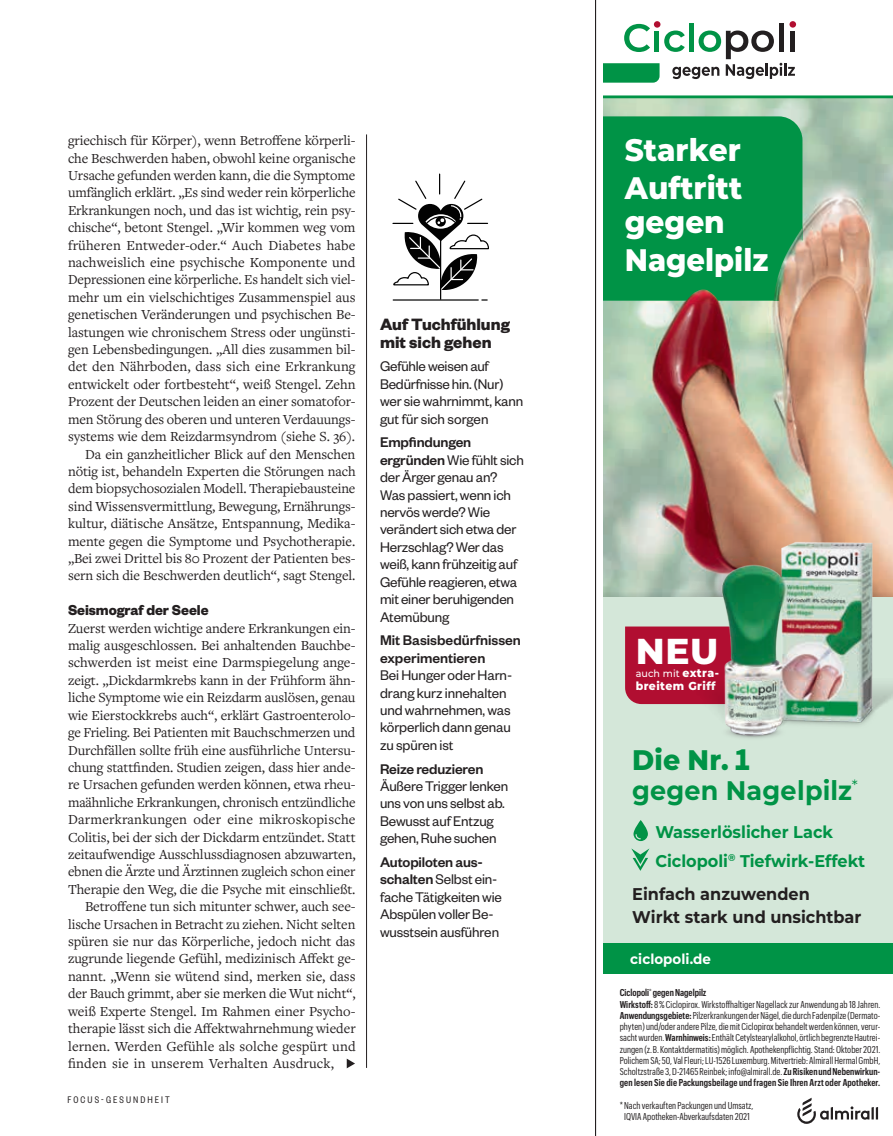
<style>
.page{position:relative;width:893px;height:1136px;background:#fff}
.page>*{position:absolute;margin:0;border:0;box-sizing:border-box;transform-origin:0 0}
.t1{font:800 36px "Montserrat";color:#fff}
.t2{font:800 31.05px/38.1px "Montserrat";color:#fff;scale:.95 1}
.t3{font:800 28.2px "Montserrat";color:#009346;scale:.95 1}
.t4{font:700 26.85px "Montserrat";letter-spacing:.005em;color:#009346;scale:.95 1}
.t5{font:700 18px/17.4px "Founders Grotesk";color:#231f20}
.t6{font:700 16.95px/28.2px "Montserrat";color:#009346;scale:.95 1}
.t7{font:700 16.95px/22.6px "Montserrat";color:#231f20;scale:.95 1}
.t8{font:700 15.75px "Founders Grotesk";letter-spacing:-.005em;color:#231f20}
.t9{font:15.3px/17.4px "Founders Grotesk";letter-spacing:-.01em;color:#231f20}
.t10{font:500 15.3px/17.4px "Founders Grotesk";color:#231f20}
.t11{font:14.4px/17.4px "Freight Text Pro";letter-spacing:-.005em;color:#231f20;text-align:right}
.t12{font:14.4px "Freight Text Pro";letter-spacing:.015em;color:#231f20}
.t13{font:700 14.1px "Montserrat";letter-spacing:.005em;color:#fff;scale:.95 1}
.t14{font:800 11.55px "Montserrat";letter-spacing:.04em;color:#fff;scale:.95 1}
.t15{font:10.5px "Founders Grotesk Cond";letter-spacing:.2em;color:#231f20}
.t16{font:500 10.05px "Montserrat";letter-spacing:.01em;color:#fff;scale:.95 1}
.t17{font:9.75px/11.2px "Graphik Cond";letter-spacing:.005em;color:#231f20;scale:.95 1}
.s1{font-weight:500}
.s2{font-weight:800;font-size:11.55px}
.s3{font-family:"Source Code Pro";font-weight:900;font-size:32.55px}
.s4{font-weight:600}
</style>
<div class="page">
<hr style="left:440px;top:226px;width:1px;height:73px;background:#020202">
<hr style="left:393px;top:299px;width:85px;height:1px;background:#020202">
<svg style="left:393px;top:174px;width:96px;height:117px"></svg>
<hr style="left:366px;top:134px;width:1px;height:933px;background:#231f20">
<svg style="left:347px;top:1059px;width:8px;height:9px"></svg>
<img style="left:604px;top:98px;width:289px;height:489px">
<div style="left:604px;top:116px;width:198px;height:184px;background:#009346"></div>
<img style="left:686px;top:227px;width:118px;height:74px">
<svg style="left:797px;top:1097px;width:81px;height:26px"></svg>
<svg style="left:604px;top:587px;width:21px;height:10px"></svg>
<div style="left:604px;top:597px;width:289px;height:350px;background:#d4e7d9"></div>
<svg style="left:633px;top:820px;width:15px;height:21px"></svg>
<svg style="left:631px;top:848px;width:18px;height:22px"></svg>
<div style="left:604px;top:943px;width:289px;height:30px;background:#009346"></div>
<div style="left:689px;top:23px;width:5px;height:29px;background:#009346"></div>
<svg style="left:604px;top:24px;width:191px;height:59px"></svg>
<div style="left:779px;top:23px;width:5px;height:29px;background:#231f20"></div>
<div style="left:790px;top:31px;width:5px;height:21px;background:#231f20"></div>
<div style="left:654px;top:21px;width:6px;height:7px;background:#b10e31;border-radius:50%"></div>
<div style="left:789px;top:21px;width:7px;height:7px;background:#b10e31;border-radius:50%"></div>
<hr style="left:604px;top:95px;width:289px;height:3px;background:#009346">
<svg style="left:625px;top:542px;width:59px;height:162px"></svg>
<img style="left:684px;top:529px;width:209px;height:176px">
<img style="left:710px;top:533px;width:172px;height:206px">
<hr style="left:595px;top:0;width:1px;height:1135px;background:#231f20">
<p class="t11" style="left:68px;top:131px;width:289px">griechisch für Körper), wenn Betroffene körperli&shy;che Beschwerden haben, obwohl keine organische Ursache gefunden werden kann, die die Symptome umfänglich erklärt. „Es sind weder rein körperliche Erkrankungen noch, und das ist wichtig, rein psy&shy;chische“, betont Stengel. „Wir kommen weg vom früheren Entweder-oder.“ Auch Diabetes habe nachweislich eine psychische Komponente und Depressionen eine körperliche. Es handelt sich viel&shy;mehr um ein vielschichtiges Zusammenspiel aus genetischen Veränderungen und psychischen Be&shy;lastungen wie chronischem Stress oder ungünsti&shy;gen Lebensbedingungen. „All dies zusammen bil&shy;det den Nährboden, dass sich eine Erkrankung entwickelt oder fortbesteht“, weiß Stengel. Zehn Prozent der Deutschen leiden an einer somatofor&shy;men Störung des oberen und unteren Verdauungs&shy;systems wie dem Reizdarmsyndrom (siehe S. 36).<br>Da ein ganzheitlicher Blick auf den Menschen nötig ist, behandeln Experten die Störungen nach dem biopsychosozialen Modell. Therapiebausteine sind Wissensvermittlung, Bewegung, Ernährungs&shy;kultur, diätische Ansätze, Entspannung, Medika&shy;mente gegen die Symptome und Psychotherapie. „Bei zwei Drittel bis 80 Prozent der Patienten bes&shy;sern sich die Beschwerden deutlich“, sagt Stengel.</p>
<p class="t8" style="left:68px;top:600px;width:142px">Seismograf der Seele</p>
<p class="t11" style="left:68px;top:618px;width:289px">Zuerst werden wichtige andere Erkrankungen ein-</p>
<p class="t11" style="left:68px;top:636px;width:289px">malig ausgeschlossen. Bei anhaltenden Bauchbe-</p>
<p class="t11" style="left:68px;top:653px;width:289px">schwerden ist meist eine Darmspiegelung ange-</p>
<p class="t11" style="left:68px;top:671px;width:289px">zeigt. „Dickdarmkrebs kann in der Frühform ähn-</p>
<p class="t11" style="left:68px;top:688px;width:289px">liche Symptome wie ein Reizdarm auslösen, genau</p>
<p class="t11" style="left:68px;top:705px;width:289px">wie Eierstockkrebs auch“, erklärt Gastroenterolo-</p>
<p class="t11" style="left:68px;top:723px;width:289px">ge Frieling. Bei Patienten mit Bauchschmerzen und</p>
<p class="t11" style="left:68px;top:740px;width:289px">Durchfällen sollte früh eine ausführliche Untersu-</p>
<p class="t11" style="left:68px;top:758px;width:289px">chung stattfinden. Studien zeigen, dass hier ande-</p>
<p class="t11" style="left:68px;top:775px;width:289px">re Ursachen gefunden werden können, etwa rheu-</p>
<p class="t11" style="left:68px;top:792px;width:289px">maähnliche Erkrankungen, chronisch entzündliche</p>
<p class="t12" style="left:68px;top:810px;width:289px">Darmerkrankungen oder eine mikroskopische</p>
<p class="t11" style="left:68px;top:827px;width:289px">Colitis, bei der sich der Dickdarm entzündet. Statt</p>
<p class="t11" style="left:68px;top:845px;width:289px">zeitaufwendige Ausschlussdiagnosen abzuwarten,</p>
<p class="t11" style="left:68px;top:862px;width:289px">ebnen die Ärzte und Ärztinnen zugleich schon einer</p>
<p class="t11" style="left:68px;top:879px;width:289px">Therapie den Weg, die die Psyche mit einschließt.</p>
<p class="t11" style="left:85px;top:897px;width:272px">Betroffene tun sich mitunter schwer, auch see-</p>
<p class="t11" style="left:68px;top:914px;width:289px">lische Ursachen in Betracht zu ziehen. Nicht selten</p>
<p class="t11" style="left:68px;top:932px;width:289px">spüren sie nur das Körperliche, jedoch nicht das</p>
<p class="t11" style="left:68px;top:949px;width:289px">zugrunde liegende Gefühl, medizinisch Affekt ge-</p>
<p class="t11" style="left:68px;top:966px;width:289px">nannt. „Wenn sie wütend sind, merken sie, dass</p>
<p class="t11" style="left:68px;top:984px;width:289px">der Bauch grimmt, aber sie merken die Wut nicht“,</p>
<p class="t11" style="left:68px;top:1001px;width:289px">weiß Experte Stengel. Im Rahmen einer Psycho-</p>
<p class="t11" style="left:68px;top:1019px;width:289px">therapie lässt sich die Affektwahrnehmung wieder</p>
<p class="t11" style="left:68px;top:1036px;width:289px">lernen. Werden Gefühle als solche gespürt und</p>
<p class="t11" style="left:68px;top:1053px;width:268px">finden sie in unserem Verhalten Ausdruck,</p>
<p class="t15" style="left:67px;top:1093px;width:104px">FOCUS-GESUNDHEIT</p>
<p class="t5" style="left:380px;top:315px;width:131px">Auf Tuchfühlung mit sich gehen</p>
<p class="t9" style="left:380px;top:357px;width:145px">Gefühle weisen auf<br>Bedürfnisse hin. (Nur) wer sie wahrnimmt, kann gut für sich sorgen</p>
<p class="t9" style="left:380px;top:433px;width:145px"><span class="s1">Empfindungen ergründen</span> Wie fühlt sich der Ärger genau an?<br>Was passiert, wenn ich nervös werde? Wie verändert sich etwa der<br>Herzschlag? Wer das weiß, kann frühzeitig auf<br>Gefühle reagieren, etwa mit einer beruhigenden<br>Atemübung</p>
<p class="t10" style="left:380px;top:631px;width:142px">Mit Basisbedürfnissen experimentieren</p>
<p class="t9" style="left:380px;top:665px;width:134px">Bei Hunger oder Harn&shy;drang kurz innehalten und wahrnehmen, was körperlich dann genau zu spüren ist</p>
<p class="t10" style="left:380px;top:759px;width:105px">Reize reduzieren</p>
<p class="t9" style="left:380px;top:776px;width:130px">Äußere Trigger lenken uns von uns selbst ab.<br>Bewusst auf Entzug gehen, Ruhe suchen</p>
<p class="t9" style="left:380px;top:852px;width:123px"><span class="s1">Autopiloten aus&shy;schalten</span> Selbst ein&shy;fache Tätigkeiten wie<br>Abspülen voller Be&shy;wusstsein ausführen</p>
<h2 class="t2" style="left:625px;top:129px;width:125px">Starker<br>Auftritt</h2>
<h2 class="t2" style="left:625px;top:201px;width:153px">gegen<br>Nagelpilz</h2>
<h1 class="t1" style="left:636px;top:625px;width:84px">NEU</h1>
<p class="t16" style="left:636px;top:666px;width:89px">auch mit <span class="s2">extra-</span></p>
<p class="t14" style="left:636px;top:677px;width:86px">breitem Griff</p>
<h3 class="t3" style="left:632px;top:739px;width:126px">Die Nr. <span class="s3">1</span></h3>
<h3 class="t4" style="left:632px;top:771px;width:239px">gegen Nagelpilz<sup>*</sup></h3>
<p class="t6" style="left:655px;top:817px;width:223px">Wasserlöslicher Lack<br>Ciclopoli<sup>®</sup> Tiefwirk-Effekt</p>
<p class="t7" style="left:632px;top:882px;width:243px">Einfach anzuwenden<br>Wirkt stark und unsichtbar</p>
<p class="t13" style="left:630px;top:948px;width:86px">ciclopoli.de</p>
<p class="t17" style="left:620px;top:986px;width:276px"><span class="s4">Ciclopoli</span><sup>®</sup> <span class="s4">gegen Nagelpilz<br>Wirkstoff:</span> 8 % Ciclopirox. Wirkstoffhaltiger Nagellack zur Anwendung ab 18 Jahren.<br><span class="s4">Anwendungsgebiete:</span> Pilzerkrankungen der Nägel, die durch Fadenpilze (Dermato&shy;phyten) und/oder andere Pilze, die mit Ciclopirox behandelt werden können, verur&shy;sacht wurden. <span class="s4">Warnhinweis:</span> Enthält Cetylstearylalkohol, örtlich begrenzte Hautrei&shy;zungen (z. B. Kontaktdermatitis) möglich. Apothekenpflichtig. Stand: Oktober 2021.<br>Polichem SA; 50, Val Fleuri; LU-1526 Luxemburg. Mitvertrieb: Almirall Hermal GmbH, Scholtzstraße 3, D-21465 Reinbek; info@almirall.de. <span class="s4">Zu Risiken und Nebenwirkun&shy;gen lesen Sie die Packungsbeilage und fragen Sie Ihren Arzt oder Apotheker.</span></p>
<p class="t17" style="left:620px;top:1098px;width:142px;text-align:center">* Nach verkauften Packungen und Umsatz,<br>IQVIA Apotheken-Abverkaufsdaten 2021</p>
</div>
